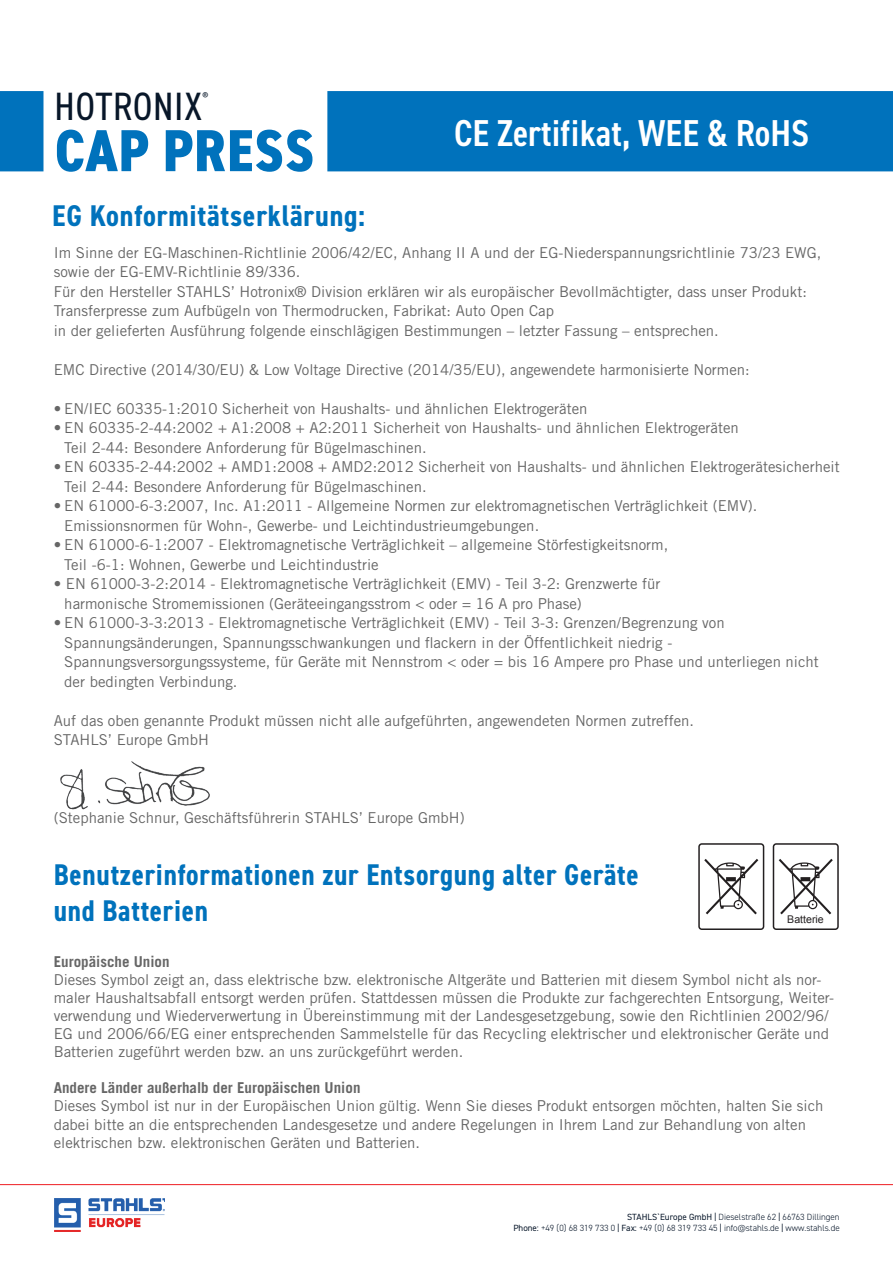
<style>
.page{position:relative;width:893px;height:1263px;background:#fff}
.page>*{position:absolute;margin:0;border:0;box-sizing:border-box;transform-origin:0 0}
.t1{font:800 condensed 59.4px "DIN2014";letter-spacing:.02em;color:#0072bc}
.t2{font:condensed 39.6px "DIN2014";letter-spacing:.02em;color:#081729}
.t3{font:600 condensed 37.5px "DIN2014";color:#fff}
.t4{font:700 condensed 30px/36px "DIN2014";letter-spacing:.025em;color:#0072bc}
.t5{font:15px/19.5px "Trade Gothic LT Std";color:#666}
.t6{font:700 15px "Trade Gothic LT Std";color:#666}
.t7{font:10.65px "Arial";color:#231f20}
.t8{font:condensed 10.35px "DIN2014";color:#081729}
.t9{font:300 9px/10.8px "DIN2014";color:#071629;text-align:right}
.s1{font-weight:400}
.s2{font-weight:400;font-stretch:condensed}
</style>
<div class="page">
<svg style="left:698px;top:843px;width:66px;height:87px"></svg>
<svg style="left:773px;top:843px;width:66px;height:87px"></svg>
<img style="left:60px;top:761px;width:150px;height:49px">
<hr style="left:0;top:1184px;width:893px;height:1px;background:#ee1d23">
<img style="left:54px;top:1199px;width:111px;height:32px">
<svg style="left:0;top:91px;width:893px;height:80px;fill:#0072bc"></svg>
<h2 class="t2" style="left:55px;top:80px;width:149px">HOTRONIX</h2>
<p class="t8" style="left:202px;top:89px;width:7px">®</p>
<h1 class="t1" style="left:55px;top:111px;width:261px">CAP PRESS</h1>
<h3 class="t3" style="left:454px;top:108px;width:356px">CE Zertifikat, WEE &amp; RoHS</h3>
<h3 class="t4" style="left:52px;top:197px;width:314px">EG Konformitätserklärung:</h3>
<p class="t5" style="left:54px;top:243px;width:769px">Im Sinne der EG-Maschinen-Richtlinie 2006/42/EC, Anhang II A und der EG-Niederspannungsrichtlinie 73/23 EWG, sowie der EG-EMV-Richtlinie 89/336.<br>Für den Hersteller STAHLS’ Hotronix® Division erklären wir als europäischer Bevollmächtigter, dass unser Produkt:<br>Transferpresse zum Aufbügeln von Thermodrucken, Fabrikat: Auto Open Cap<br>in der gelieferten Ausführung folgende einschlägigen Bestimmungen – letzter Fassung – entsprechen.</p>
<p class="t5" style="left:54px;top:360px;width:697px">EMC Directive (2014/30/EU) &amp; Low Voltage Directive (2014/35/EU), angewendete harmonisierte Normen:</p>
<p class="t5" style="left:54px;top:399px;width:535px">• EN/IEC 60335-1:2010 Sicherheit von Haushalts- und ähnlichen Elektrogeräten</p>
<p class="t5" style="left:64px;top:418px;width:676px;text-indent:-11px">• EN 60335-2-44:2002 + A1:2008 + A2:2011 Sicherheit von Haushalts- und ähnlichen Elektrogeräten<br>Teil 2-44: Besondere Anforderung für Bügelmaschinen.</p>
<p class="t5" style="left:64px;top:457px;width:777px;text-indent:-10px">• EN 60335-2-44:2002 + AMD1:2008 + AMD2:2012 Sicherheit von Haushalts- und ähnlichen Elektrogerätesicherheit<br>Teil 2-44: Besondere Anforderung für Bügelmaschinen.</p>
<p class="t5" style="left:64px;top:496px;width:695px;text-indent:-10px">• EN 61000-6-3:2007, Inc. A1:2011 - Allgemeine Normen zur elektromagnetischen Verträglichkeit (EMV).<br>Emissionsnormen für Wohn-, Gewerbe- und Leichtindustrieumgebungen.</p>
<p class="t5" style="left:64px;top:535px;width:605px;text-indent:-10px">• EN 61000-6-1:2007 - Elektromagnetische Verträglichkeit – allgemeine Störfestigkeitsnorm,<br>Teil -6-1: Wohnen, Gewerbe und Leichtindustrie</p>
<p class="t5" style="left:64px;top:574px;width:598px;text-indent:-10px">• EN 61000-3-2:2014 - Elektromagnetische Verträglichkeit (EMV) - Teil 3-2: Grenzwerte für harmonische Stromemissionen (Geräteeingangsstrom &lt; oder = 16 A pro Phase)</p>
<p class="t5" style="left:64px;top:613px;width:756px;text-indent:-10px">• EN 61000-3-3:2013 - Elektromagnetische Verträglichkeit (EMV) - Teil 3-3: Grenzen/Begrenzung von Spannungsänderungen, Spannungsschwankungen und flackern in der Öffentlichkeit niedrig - Spannungsversorgungssysteme, für Geräte mit Nennstrom &lt; oder = bis 16 Ampere pro Phase und unterliegen nicht der bedingten Verbindung.</p>
<p class="t5" style="left:54px;top:711px;width:642px">Auf das oben genannte Produkt müssen nicht alle aufgeführten, angewendeten Normen zutreffen.<br>STAHLS’ Europe GmbH</p>
<p class="t5" style="left:54px;top:808px;width:412px">(Stephanie Schnur, Geschäftsführerin STAHLS’ Europe GmbH)</p>
<h3 class="t4" style="left:54px;top:856px;width:586px">Benutzerinformationen zur Entsorgung alter Geräte und Batterien</h3>
<p class="t7" style="left:787px;top:913px;width:38px">Batterie</p>
<p class="t6" style="left:54px;top:953px;width:117px">Europäische Union</p>
<p class="t5" style="left:54px;top:971px;width:782px;line-height:18px">Dieses Symbol zeigt an, dass elektrische bzw. elektronische Altgeräte und Batterien mit diesem Symbol nicht als nor&shy;maler Haushaltsabfall entsorgt werden prüfen. Stattdessen müssen die Produkte zur fachgerechten Entsorgung, Weiter&shy;verwendung und Wiederverwertung in Übereinstimmung mit der Landesgesetzgebung, sowie den Richtlinien 2002/96/ EG und 2006/66/EG einer entsprechenden Sammelstelle für das Recycling elektrischer und elektronischer Geräte und Batterien zugeführt werden bzw. an uns zurückgeführt werden.</p>
<p class="t6" style="left:54px;top:1079px;width:308px">Andere Länder außerhalb der Europäischen Union</p>
<p class="t5" style="left:54px;top:1097px;width:771px;line-height:18px">Dieses Symbol ist nur in der Europäischen Union gültig. Wenn Sie dieses Produkt entsorgen möchten, halten Sie sich dabei bitte an die entsprechenden Landesgesetze und andere Regelungen in Ihrem Land zur Behandlung von alten elektrischen bzw. elektronischen Geräten und Batterien.</p>
<p class="t9" style="left:513px;top:1212px;width:328px"><span class="s1">STAHLS`Europe GmbH</span> <span class="s2">|</span> Dieselstraße 62 <span class="s2">|</span> 66763 Dillingen<br><span class="s1">Phone:</span> +49 (0) 68 319 733 0 <span class="s2">|</span> <span class="s1">Fax:</span> +49 (0) 68 319 733 45 <span class="s2">|</span> info@stahls.de <span class="s2">|</span> www.stahls.de</p>
</div>
